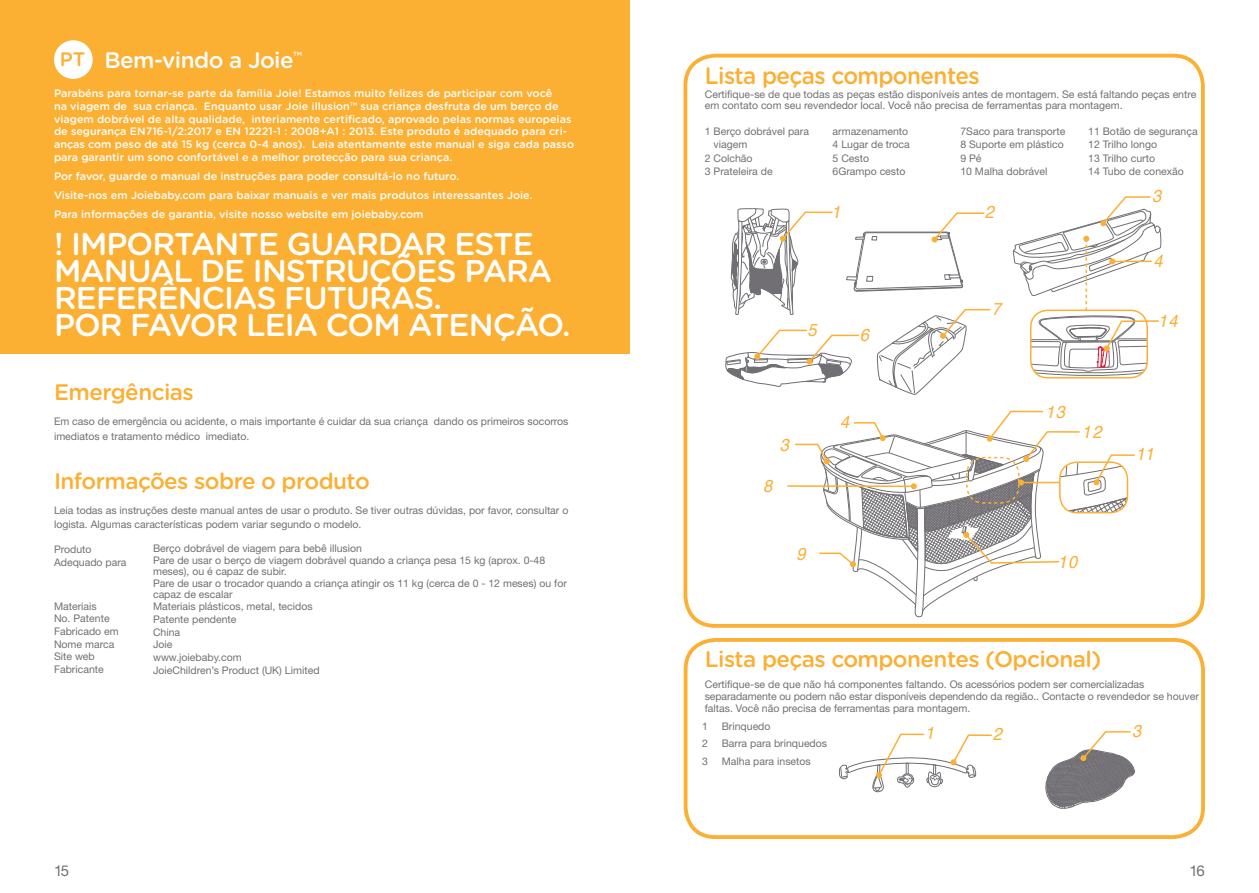
<style>
.page{position:relative;width:1259px;height:893px;background:#fff}
.page>*{position:absolute;margin:0;border:0;box-sizing:border-box;transform-origin:0 0}
.t1{font:500 31.5px/27px "Gotham Rounded";letter-spacing:-.03em;color:#fff}
.t2{font:500 23.7px "Gotham Rounded";letter-spacing:-.025em;color:#fbaf33;scale:.95 1}
.t3{font:500 22.5px "Gotham Rounded";letter-spacing:-.025em;color:#fbaf33}
.t4{font:500 22.5px "Gotham Rounded";letter-spacing:-.025em;color:#fff}
.t5{font:500 19.5px "Gotham Rounded";color:#fbaf33}
.t6{font:italic 17.4px "Helvetica";letter-spacing:.075em;color:#fbaf33;scale:.95 1}
.t7{font:15px "Helvetica Neue LT Std";color:#716f73}
.t8{font:500 10.8px/12.8px "Gotham Rounded";color:#fff}
.t9{font:10.5px/12.6px "Helvetica Neue LT Std";color:#716f73}
</style>
<div class="page">
<div style="left:683px;top:54px;width:521px;height:574px;border:4px solid #fbaf33;border-radius:30px"></div>
<hr style="left:787px;top:485px;width:127px;height:2px;background:#fbaf33">
<svg style="left:731px;top:208px;width:102px;height:107px"></svg>
<svg style="left:846px;top:212px;width:139px;height:80px"></svg>
<svg style="left:876px;top:308px;width:115px;height:87px"></svg>
<svg style="left:725px;top:329px;width:135px;height:58px"></svg>
<svg style="left:793px;top:410px;width:342px;height:208px"></svg>
<svg style="left:1013px;top:196px;width:148px;height:182px"></svg>
<div style="left:683px;top:638px;width:522px;height:201px;border:4px solid #fbaf33;border-radius:30px"></div>
<div style="left:0;top:0;width:629px;height:354px;background:#fbaf33"></div>
<div style="left:54px;top:40px;width:39px;height:39px;background:#fff;border-radius:50%"></div>
<svg style="left:839px;top:733px;width:153px;height:59px"></svg>
<svg style="left:1045px;top:731px;width:90px;height:78px"></svg>
<h3 class="t5" style="left:60px;top:46px;width:27px">PT</h3>
<h3 class="t4" style="left:104px;top:44px;width:199px">Bem-vindo a Joie<sup>™</sup></h3>
<p class="t8" style="left:54px;top:86px;width:521px">Parabéns para tornar-se parte da família Joie! Estamos muito felizes de participar com você<br>na viagem de sua criança. Enquanto usar Joie illusion™ sua criança desfruta de um berço de viagem dobrável de alta qualidade, interiamente certificado, aprovado pelas normas europeias de segurança EN716-1/2:2017 e EN 12221-1 : 2008+A1 : 2013. Este produto é adequado para cri&shy;anças com peso de até 15 kg (cerca 0-4 anos). Leia atentamente este manual e siga cada passo para garantir um sono confortável e a melhor protecção para sua criança.</p>
<p class="t8" style="left:54px;top:166px;width:480px;line-height:19.2px">Por favor, guarde o manual de instruções para poder consultá-lo no futuro.<br>Visite-nos em Joiebaby.com para baixar manuais e ver mais produtos interessantes Joie.<br>Para informações de garantia, visite nosso website em joiebaby.com</p>
<h1 class="t1" style="left:54px;top:229px;width:518px">! IMPORTANTE GUARDAR ESTE<br>MANUAL DE INSTRUÇÕES PARA<br>REFERÊNCIAS FUTURAS.<br>POR FAVOR LEIA COM ATENÇÃO.</h1>
<h3 class="t3" style="left:54px;top:376px;width:141px">Emergências</h3>
<p class="t9" style="left:54px;top:413px;width:516px;line-height:15px">Em caso de emergência ou acidente, o mais importante é cuidar da sua criança dando os primeiros socorros imediatos e tratamento médico imediato.</p>
<h3 class="t3" style="left:54px;top:465px;width:317px">Informações sobre o produto</h3>
<p class="t9" style="left:54px;top:504px;width:516px;line-height:13.5px">Leia todas as instruções deste manual antes de usar o produto. Se tiver outras dúvidas, por favor, consultar o logista. Algumas características podem variar segundo o modelo.</p>
<p class="t9" style="left:54px;top:543px;width:74px">Produto<br>Adequado para</p>
<p class="t9" style="left:54px;top:600px;width:66px">Materiais<br>No. Patente<br>Fabricado em<br>Nome marca<br>Site web<br>Fabricante</p>
<p class="t9" style="left:153px;top:541px;width:394px">Berço dobrável de viagem para bebê illusion<br>Pare de usar o berço de viagem dobrável quando a criança pesa 15 kg (aprox. 0-48</p>
<p class="t9" style="left:153px;top:564px;width:415px">meses), ou é capaz de subir.<br>Pare de usar o trocador quando a criança atingir os 11 kg (cerca de 0 - 12 meses) ou for</p>
<p class="t9" style="left:153px;top:588px;width:168px">capaz de escalar<br>Materiais plásticos, metal, tecidos<br>Patente pendente<br>China<br>Joie<br>www.joiebaby.com<br>JoieChildren’s Product (UK) Limited</p>
<h2 class="t2" style="left:705px;top:59px;width:291px">Lista peças componentes</h2>
<p class="t9" style="left:705px;top:89px;width:493px;line-height:10.5px">Certifique-se de que todas as peças estão disponíveis antes de montagem. Se está faltando peças entre em contato com seu revendedor local. Você não precisa de ferramentas para montagem.</p>
<p class="t9" style="left:705px;top:124px;width:106px">1 Berço dobrável para</p>
<p class="t9" style="left:713px;top:138px;width:35px">viagem</p>
<p class="t9" style="left:705px;top:151px;width:49px">2 Colchão</p>
<p class="t9" style="left:705px;top:165px;width:69px">3 Prateleira de</p>
<h3 class="t6" style="left:807px;top:316px;width:11px">5</h3>
<p class="t9" style="left:832px;top:124px;width:79px;line-height:13.5px">armazenamento<br>4 Lugar de troca<br>5 Cesto<br>6Grampo cesto</p>
<p class="t9" style="left:960px;top:124px;width:107px;line-height:13.5px">7Saco para transporte<br>8 Suporte em plástico<br>9 Pé<br>10 Malha dobrável</p>
<p class="t9" style="left:1088px;top:124px;width:111px;line-height:13.5px">11 Botão de segurança<br>12 Trilho longo<br>13 Trilho curto<br>14 Tubo de conexão</p>
<h3 class="t6" style="left:831px;top:198px;width:11px">1</h3>
<h3 class="t6" style="left:860px;top:321px;width:11px">6</h3>
<h3 class="t6" style="left:985px;top:199px;width:11px">2</h3>
<h3 class="t6" style="left:991px;top:295px;width:11px">7</h3>
<h3 class="t6" style="left:1152px;top:182px;width:11px">3</h3>
<h3 class="t6" style="left:1153px;top:247px;width:11px">4</h3>
<h3 class="t6" style="left:1158px;top:307px;width:22px">14</h3>
<h3 class="t6" style="left:780px;top:432px;width:11px">3</h3>
<h3 class="t6" style="left:763px;top:472px;width:11px">8</h3>
<h3 class="t6" style="left:796px;top:540px;width:11px">9</h3>
<h3 class="t6" style="left:840px;top:409px;width:11px">4</h3>
<h3 class="t6" style="left:1045px;top:398px;width:22px">13</h3>
<h3 class="t6" style="left:1082px;top:419px;width:22px">12</h3>
<h3 class="t6" style="left:1135px;top:440px;width:21px">11</h3>
<h3 class="t6" style="left:1057px;top:548px;width:22px">10</h3>
<h3 class="t3" style="left:705px;top:643px;width:398px">Lista peças componentes (Opcional)</h3>
<p class="t9" style="left:705px;top:678px;width:496px;line-height:12px">Certifique-se de que não há componentes faltando. Os acessórios podem ser comercializadas separadamente ou podem não estar disponíveis dependendo da região.. Contacte o revendedor se houver faltas. Você não precisa de ferramentas para montagem.</p>
<h3 class="t6" style="left:1132px;top:717px;width:11px">3</h3>
<p class="t9" style="left:702px;top:719px;width:7px">1</p>
<p class="t9" style="left:722px;top:719px;width:50px">Brinquedo</p>
<p class="t9" style="left:702px;top:737px;width:7px">2</p>
<p class="t9" style="left:722px;top:737px;width:107px">Barra para brinquedos</p>
<p class="t9" style="left:702px;top:755px;width:7px">3</p>
<p class="t9" style="left:722px;top:755px;width:91px">Malha para insetos</p>
<h3 class="t6" style="left:925px;top:720px;width:11px">1</h3>
<h3 class="t6" style="left:993px;top:720px;width:11px">2</h3>
<h3 class="t7" style="left:54px;top:861px;width:17px">15</h3>
<h3 class="t7" style="left:1189px;top:862px;width:17px">16</h3>
</div>
